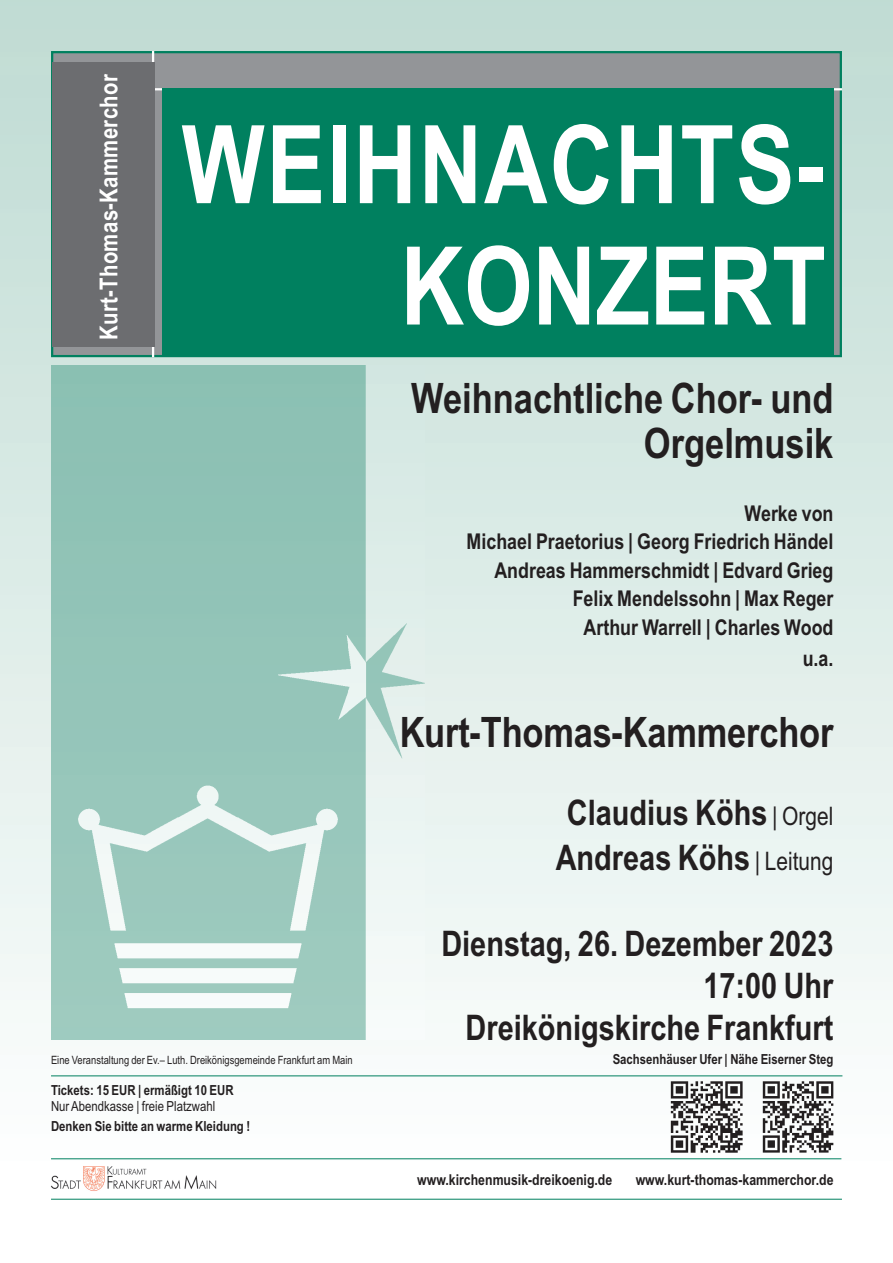
<style>
.page{position:relative;width:893px;height:1263px;background:#fff}
.page>*{position:absolute;margin:0;border:0;box-sizing:border-box;transform-origin:0 0}
.t1{font:700 108.75px "Arial Narrow";letter-spacing:.015em;color:#fff}
.t2{font:700 42px/45px "Arial Narrow";color:#231f20;text-align:right}
.t3{font:700 35.25px/42px "Arial Narrow";color:#231f20;text-align:center}
.t4{font:700 24.75px "Arial Narrow";letter-spacing:.015em;color:#fff}
.t5{font:700 21.75px/28.5px "Arial Narrow";color:#231f20;text-align:right}
.t6{font:700 15px "Arial Narrow";color:#231f20}
.t7{font:700 13.8px "Arial Narrow";color:#231f20}
.t8{font:13.8px "Arial Narrow";color:#231f20}
.t9{font:11.4px "Arial Narrow";color:#231f20}
.s1{font-weight:400;font-size:25.5px}
</style>
<div class="page">
<div style="left:0;top:0;width:893px;height:1164px;background:linear-gradient(to bottom,#bedbd2,#fcfefd)"></div>
<hr style="left:51px;top:1075px;width:791px;height:1px;background:#00805f">
<hr style="left:51px;top:1158px;width:790px;height:1px;background:#00805f">
<hr style="left:51px;top:1199px;width:791px;height:1px;background:#00805f">
<img style="left:49px;top:1162px;width:169px;height:29px">
<img style="left:761px;top:1080px;width:73px;height:74px">
<img style="left:51px;top:366px;width:374px;height:674px">
<div style="left:53px;top:53px;width:787px;height:302px;background:#939598"></div>
<div style="left:51px;top:51px;width:791px;height:306px;border:2px solid #00805f"></div>
<hr style="left:152px;top:51px;width:2px;height:306px;background:#fff">
<hr style="left:153px;top:88px;width:689px;height:2px;background:#fff">
<div style="left:162px;top:88px;width:671px;height:268px;background:#00805f"></div>
<div style="left:53px;top:62px;width:102px;height:285px;background:#6c6d70"></div>
<img style="left:670px;top:1080px;width:73px;height:74px">
<p class="t4" style="left:94px;top:340px;width:268px;rotate:-90deg">Kurt-Thomas-Kammerchor</p>
<h1 class="t1" style="left:182px;top:102px;width:646px">WEIHNACHTS-</h1>
<h1 class="t1" style="left:401px;top:223px;width:427px">KONZERT</h1>
<h2 class="t2" style="left:411px;top:376px;width:424px">Weihnachtliche Chor- und<br>Orgelmusik</h2>
<p class="t5" style="left:467px;top:499px;width:368px">Werke von<br>Michael Praetorius | Georg Friedrich Händel<br>Andreas Hammerschmidt | Edvard Grieg<br>Felix Mendelssohn | Max Reger<br>Arthur Warrell | Charles Wood</p>
<p class="t5" style="left:803px;top:644px;width:32px">u.a.</p>
<h2 class="t2" style="left:400px;top:710px;width:435px">Kurt-Thomas-Kammerchor</h2>
<h3 class="t3" style="left:556px;top:790px;width:279px;line-height:45px">Claudius Köhs <span class="s1">| Orgel<br></span>Andreas Köhs <span class="s1">| Leitung</span></h3>
<h3 class="t3" style="left:441px;top:923px;width:394px;text-align:right">Dienstag, 26. Dezember 2023<br>17:00 Uhr<br>Dreikönigskirche Frankfurt</h3>
<p class="t9" style="left:51px;top:1054px;width:303px">Eine Veranstaltung der Ev.– Luth. Dreikönigsgemeinde Frankfurt am Main</p>
<p class="t7" style="left:613px;top:1051px;width:222px">Sachsenhäuser Ufer | Nähe Eiserner Steg</p>
<p class="t7" style="left:51px;top:1082px;width:184px">Tickets: 15 EUR | ermäßigt 10 EUR</p>
<p class="t8" style="left:51px;top:1098px;width:166px">Nur Abendkasse | freie Platzwahl</p>
<p class="t7" style="left:51px;top:1118px;width:201px">Denken Sie bitte an warme Kleidung !</p>
<p class="t6" style="left:417px;top:1171px;width:197px">www.kirchenmusik-dreikoenig.de</p>
<p class="t6" style="left:636px;top:1171px;width:199px">www.kurt-thomas-kammerchor.de</p>
</div>
